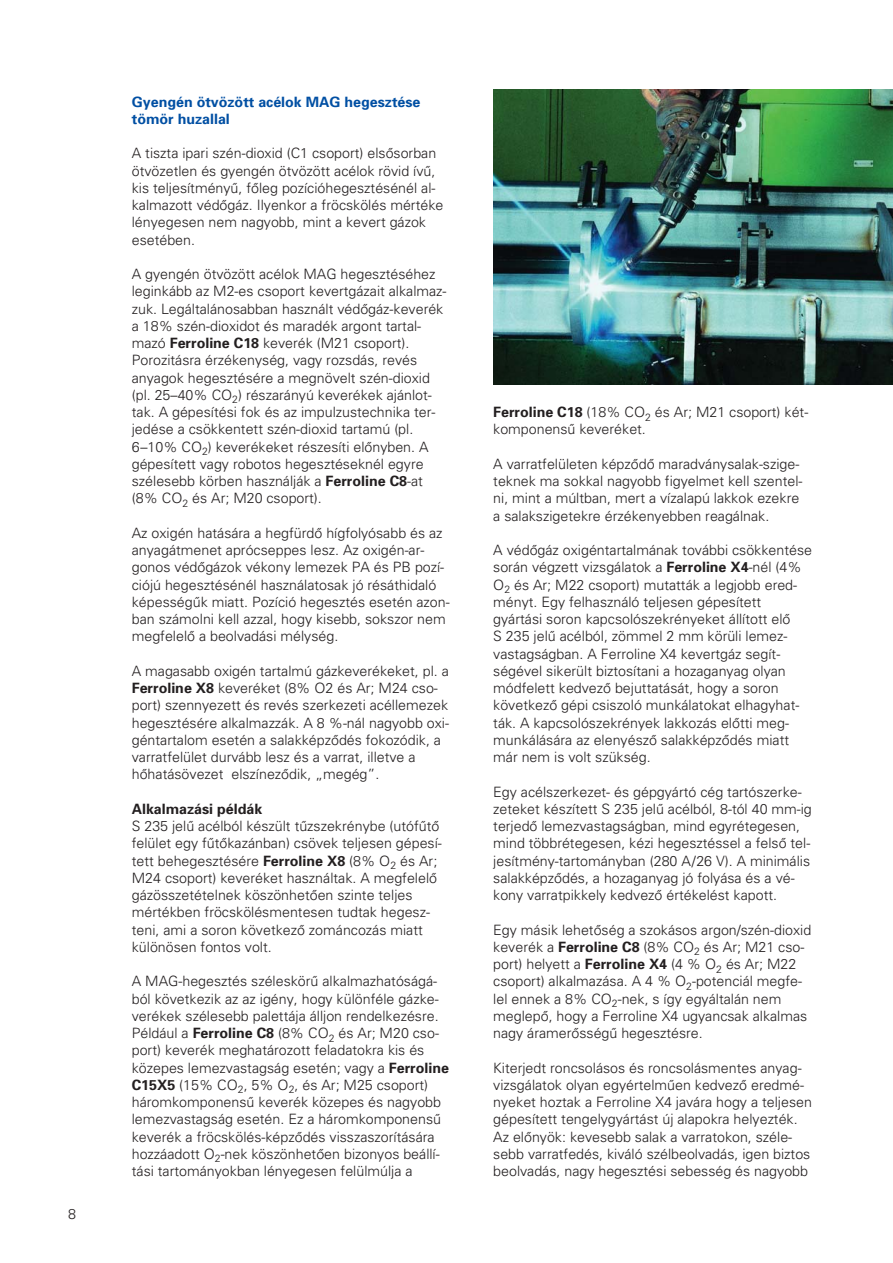
<style>
.page{position:relative;width:893px;height:1263px;background:#fff}
.page>*{position:absolute;margin:0;border:0;box-sizing:border-box;transform-origin:0 0}
.t1{font:14.25px/17.2px "Univers H Light";color:#231f20}
.t2{font:14.25px/17.2px "Univers H Bold";color:#004fa3}
.t3{font:14.25px "Univers H Bold";color:#231f20}
.s1{font-family:"Univers H Bold"}
</style>
<div class="page">
<img style="left:493px;top:89px;width:400px;height:296px">
<p class="t1" style="left:68px;top:1207px;width:9px">8</p>
<p class="t2" style="left:132px;top:94px;width:290px">Gyengén ötvözött acélok MAG hegesztése tömör huzallal</p>
<p class="t1" style="left:132px;top:146px;width:313px">A tiszta ipari szén-dioxid (C1 csoport) elsôsorban ötvözetlen és gyengén ötvözött acélok rövid ívû, kis teljesítményû, fôleg pozícióhegesztésénél al - kal mazott védôgáz. Ilyenkor a fröcskölés mértéke lényegesen nem nagyobb, mint a kevert gázok esetében.</p>
<p class="t1" style="left:132px;top:267px;width:316px">A gyengén ötvözött acélok MAG hegesztéséhez leginkább az M2-es csoport kevertgázait alkalmaz&shy;zuk. Legáltalánosabban használt védôgáz-keverék a 18% szén-dioxidot és maradék argont tartal&shy;mazó <span class="s1">Ferroline C18</span> keverék (M21 csoport).<br>Porozitásra érzékenység, vagy rozsdás, revés anyagok hegesztésére a megnövelt szén-dioxid (pl. 25–40% CO<sub>2</sub>) részarányú keverékek ajánlot&shy;tak. A gépesítési fok és az impulzustechnika ter&shy;jedése a csökkentett szén-dioxid tartamú (pl.<br>6–10% CO<sub>2</sub>) keverékeket részesíti elônyben. A gépesített vagy robotos hegesztéseknél egyre szélesebb körben használják a <span class="s1">Ferroline C8</span>-at (8% CO<sub>2</sub> és Ar; M20 csoport).</p>
<p class="t1" style="left:132px;top:525px;width:319px">Az oxigén hatására a hegfürdô hígfolyósabb és az anyagátmenet aprócseppes lesz. Az oxigén-ar&shy;gonos védôgázok vékony lemezek PA és PB pozí&shy;ciójú hegesztésénél használatosak jó résáthidaló képességûk miatt. Pozíció hegesztés esetén azon&shy;ban számolni kell azzal, hogy kisebb, sokszor nem megfelelô a beolvadási mélység.</p>
<p class="t1" style="left:132px;top:663px;width:319px">A magasabb oxigén tartalmú gázkeverékeket, pl. a <span class="s1">Ferroline X8</span> keveréket (8% O2 és Ar; M24 cso&shy;port) szennyezett és revés szerkezeti acéllemezek hegesztésére alkalmazzák. A 8 %-nál nagyobb oxi - géntartalom esetén a salakképzôdés fokozódik, a varratfelület durvább lesz és a varrat, illetve a hôhatásövezet elszínezôdik, „megég”.</p>
<p class="t3" style="left:132px;top:804px;width:132px">Alkalmazási példák</p>
<p class="t1" style="left:132px;top:819px;width:311px">S 235 jelû acélból készült tûzszekrénybe (utófûtô felület egy fûtôkazánban) csövek teljesen gé pe sí - tett behegesztésére <span class="s1">Ferroline X8</span> (8% O<sub>2</sub> és Ar; M24 csoport) keveréket használtak. A megfelelô gázösszetételnek köszönhetôen szinte teljes mértékben fröcskölésmentesen tudtak hegesz - teni, ami a soron következô zománcozás miatt különösen fontos volt.</p>
<p class="t1" style="left:132px;top:974px;width:319px">A MAG-hegesztés széleskörû alkalmaz ható sá gá - ból következik az az igény, hogy különféle gázke - verékek szélesebb palettája álljon rendelkezésre.<br>Például a <span class="s1">Ferroline C8</span> (8% CO<sub>2</sub> és Ar; M20 cso&shy;port) keverék meghatározott feladatokra kis és közepes lemezvastagság esetén; vagy a <span class="s1">Ferroline C15X5</span> (15% CO<sub>2</sub>, 5% O<sub>2</sub>, és Ar; M25 csoport) háromkomponensû keverék közepes és nagyobb lemezvastagság esetén. Ez a háromkomponensû keverék a fröcskölés-képzôdés visszaszorítására hozzáadott O<sub>2</sub>-nek köszönhetôen bizonyos beállí - tási tartományokban lényegesen felülmúlja a</p>
<p class="t1" style="left:493px;top:405px;width:317px"><span class="s1">Ferroline C18</span> (18% CO<sub>2</sub> és Ar; M21 csoport) két - komponensû keveréket.</p>
<p class="t1" style="left:493px;top:456px;width:311px">A varratfelületen képzôdô maradványsalak-szige - tek nek ma sokkal nagyobb figyelmet kell szentel - ni, mint a múltban, mert a vízalapú lakkok ezekre a salakszigetekre érzékenyebben reagálnak.</p>
<p class="t1" style="left:493px;top:543px;width:320px">A védôgáz oxigéntartalmának további csökkentése során végzett vizsgálatok a <span class="s1">Ferroline X4</span>-nél (4% O<sub>2</sub> és Ar; M22 csoport) mutatták a legjobb ered&shy;ményt. Egy felhasználó teljesen gépesített gyártási soron kapcsolószekrényeket állított elô<br>S 235 jelû acélból, zömmel 2 mm körüli lemez&shy;vastagságban. A Ferroline X4 kevertgáz segít&shy;ségével sikerült biztosítani a hozaganyag olyan módfelett kedvezô bejuttatását, hogy a soron következô gépi csiszoló munkálatokat elhagyhat&shy;ták. A kapcsolószekrények lakkozás elôtti meg&shy;munkálására az elenyészô salakképzôdés miatt már nem is volt szükség.</p>
<p class="t1" style="left:493px;top:784px;width:320px">Egy acélszerkezet- és gépgyártó cég tartószer ke - zeteket készített S 235 jelû acélból, 8-tól 40 mm-ig terjedô lemezvastagságban, mind egyrétegesen, mind többrétegesen, kézi hegesztéssel a felsô tel&shy;jesítmény-tartományban (280 A/26 V). A minimális salakképzôdés, a hozaganyag jó folyása és a vé - kony varratpikkely kedvezô értékelést kapott.</p>
<p class="t1" style="left:493px;top:922px;width:319px">Egy másik lehetôség a szokásos argon/szén-dioxid keverék a <span class="s1">Ferroline C8</span> (8% CO<sub>2</sub> és Ar; M21 cso&shy;port) helyett a <span class="s1">Ferroline X4</span> (4 % O<sub>2</sub> és Ar; M22 csoport) alkalmazása. A 4 % O<sub>2</sub>-potenciál meg fe - lel ennek a 8% CO<sub>2</sub>-nek, s így egyáltalán nem meglepô, hogy a Ferroline X4 ugyancsak alkalmas nagy áramerôsségû hegesztésre.</p>
<p class="t1" style="left:493px;top:1060px;width:320px">Kiterjedt roncsolásos és roncsolásmentes anyag - vizsgálatok olyan egyértelmûen kedvezô eredmé - nyeket hoztak a Ferroline X4 javára hogy a teljesen gépesített tengelygyártást új alapokra helyezték.<br>Az elônyök: kevesebb salak a varratokon, széle&shy;sebb varratfedés, kiváló szélbeolvadás, igen biztos beolvadás, nagy hegesztési sebesség és nagyobb</p>
</div>
